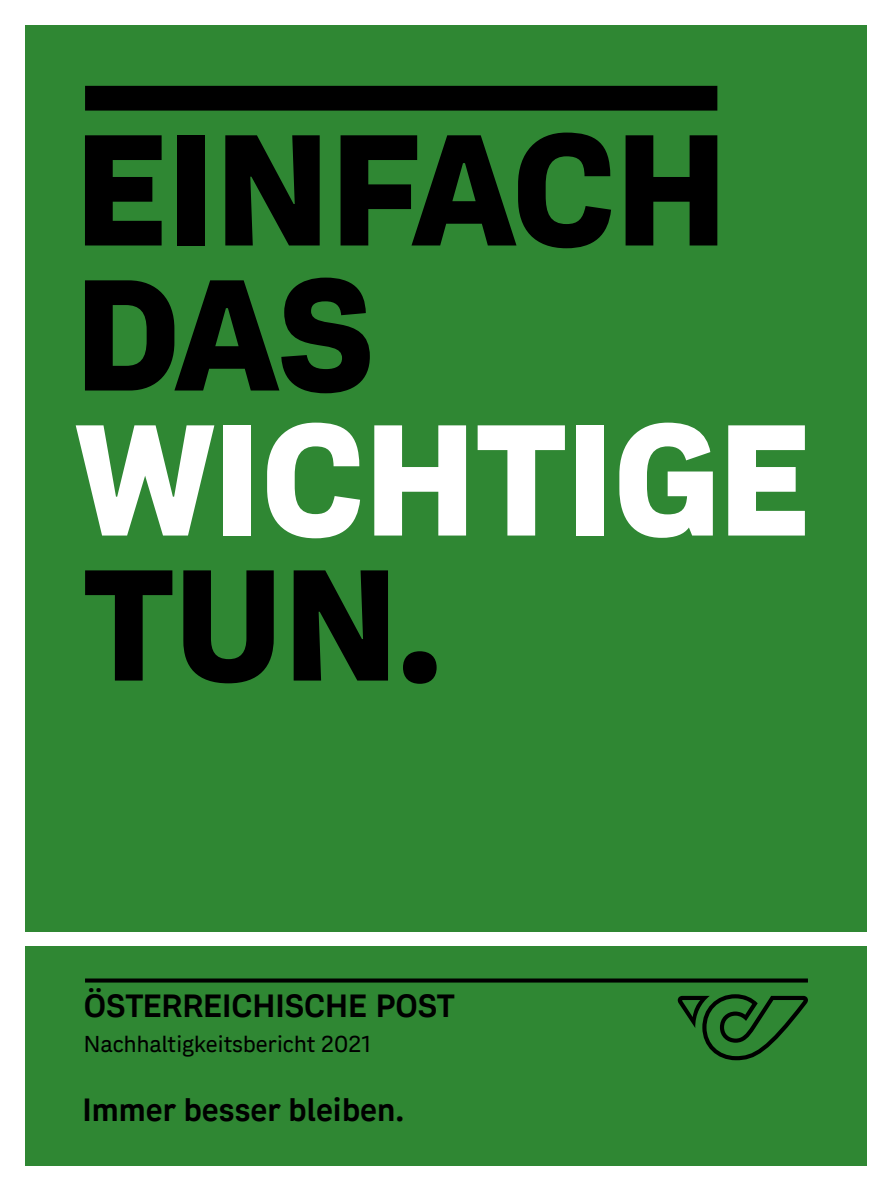
<style>
.page{position:relative;width:893px;height:1191px;background:#fff}
.page>*{position:absolute;margin:0;border:0;box-sizing:border-box;transform-origin:0 0}
.t1{font:800 154.2px "Post Sans";letter-spacing:-.01em;color:#000}
.t2{font:800 154.2px "Post Sans";letter-spacing:-.005em;color:#fff}
.t3{font:700 31.5px "Post Sans";color:#000}
.t4{font:22.5px "Post Sans";color:#000}
</style>
<div class="page">
<div style="left:26px;top:946px;width:841px;height:219px;background:#2f8733"></div>
<div style="left:26px;top:26px;width:841px;height:905px;background:#2f8733"></div>
<svg style="left:678px;top:994px;width:130px;height:66px"></svg>
<svg style="left:85px;top:978px;width:723px;height:4px;background:#051106"></svg>
<div style="left:85px;top:86px;width:632px;height:25px;background:#000"></div>
<h1 class="t1" style="left:74px;top:90px;width:655px">EINFACH</h1>
<h1 class="t1" style="left:74px;top:235px;width:302px">DAS</h1>
<h1 class="t2" style="left:75px;top:380px;width:738px">WICHTIGE</h1>
<h1 class="t1" style="left:83px;top:525px;width:360px">TUN.</h1>
<p class="t3" style="left:84px;top:986px;width:372px">ÖSTERREICHISCHE POST</p>
<p class="t4" style="left:84px;top:1030px;width:289px">Nachhaltigkeitsbericht 2021</p>
<p class="t3" style="left:82px;top:1090px;width:323px">Immer besser bleiben.</p>
</div>
